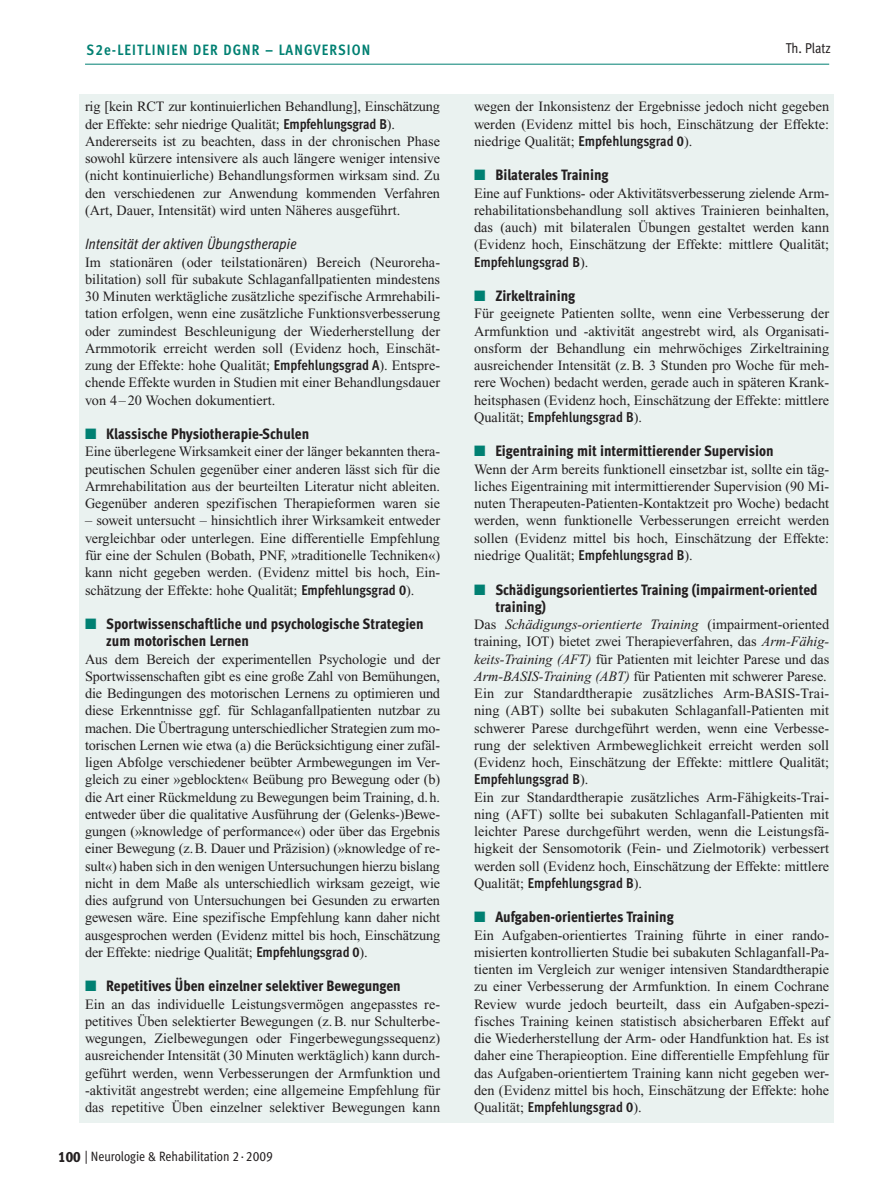
<style>
.page{position:relative;width:893px;height:1191px;background:#fff}
.page>*{position:absolute;margin:0;border:0;box-sizing:border-box;transform-origin:0 0}
.t1{font:15px/17.2px "Meta Cond Extra Bold LF";color:#231f20}
.t2{font:italic 15px "Meta Cond Book Lf";letter-spacing:-.005em;color:#231f20}
.t3{font:700 15px "Meta Cond";letter-spacing:.075em;color:#008072}
.t4{font:14.25px/17.2px "Times New Roman";color:#231f20;text-align:justify}
.t5{font:14.25px "Meta Cond Bold LF";color:#231f20}
.t6{font:14.25px "Meta Cond Book LF";letter-spacing:-.005em;color:#231f20}
.t7{font:13.5px "Meta Cond Book LF";color:#231f20}
.s1{font-family:"Meta Cond Bold LF";font-weight:400}
.s2{font-family:"Meta Cond Bold LF"}
.s3{color:#008072}
.s4{font-style:inherit}
.s5{font-family:"Meta Cond Extra Bold LF";font-size:15px}
.s6{font-family:"Times New Roman"}
.s7{font-style:italic}
</style>
<div class="page">
<hr style="left:85px;top:64px;width:744px;height:1px;background:#008072">
<div style="left:79px;top:94px;width:754px;height:1029px;background:#eaf2f0"></div>
<p class="t3" style="left:87px;top:41px;width:285px">S<span class="s1">2e</span>-LEITLINIEN DER DGNR – LANGVERSION</p>
<p class="t6" style="left:786px;top:40px;width:47px">Th. Platz</p>
<p class="t4" style="left:85px;top:98px;width:357px;text-align:left">rig [kein RCT zur kontinuierlichen Behandlung], Einschätzung der Effekte: sehr niedrige Qualität; <span class="s2">Empfehlungsgrad B</span>).<br>Andererseits ist zu beachten, dass in der chronischen Phase sowohl kürzere intensivere als auch längere weniger intensive (nicht kontinuierliche) Behandlungsformen wirksam sind. Zu den verschiedenen zur Anwendung kommenden Verfahren (Art, Dauer, Intensität) wird unten Näheres ausgeführt.</p>
<p class="t2" style="left:85px;top:236px;width:213px">Intensität der aktiven Übungstherapie</p>
<p class="t4" style="left:85px;top:253px;width:357px">Im stationären (oder teilstationären) Bereich (Neuro-reha&shy;bilitation) soll für subakute Schlaganfallpatienten mindestens 30 Minuten werktägliche zusätzliche spezifische Armrehabili&shy;tation erfolgen, wenn eine zusätzliche Funktionsverbesserung oder zumindest Beschleunigung der Wiederherstellung der Armmotorik erreicht werden soll (Evidenz hoch, Einschät&shy;zung der Effekte: hohe Qualität; <span class="s2">Empfehlungsgrad A</span>). Entspre&shy;chende Effekte wurden in Studien mit einer Behandlungsdauer von 4 – 20 Wochen dokumentiert.</p>
<p class="t1" style="left:85px;top:425px;width:226px"><span class="s3">■</span> Klassische Physiotherapie-Schulen</p>
<p class="t4" style="left:85px;top:443px;width:357px">Eine überlegene Wirksamkeit einer der länger bekannten thera&shy;peutischen Schulen gegenüber einer anderen lässt sich für die Armrehabilitation aus der beurteilten Literatur nicht ableiten.<br>Gegenüber anderen spezifischen Therapieformen waren sie</p>
<p class="t4" style="left:85px;top:512px;width:357px">– soweit untersucht – hinsichtlich ihrer Wirksamkeit entweder vergleichbar oder unterlegen. Eine differentielle Empfehlung für eine der Schulen (Bobath, PNF, »traditionelle Techniken«) kann nicht gegeben werden. (Evidenz mittel bis hoch, Ein&shy;schätzung der Effekte: hohe Qualität; <span class="s2">Empfehlungsgrad 0</span>).</p>
<p class="t1" style="left:106px;top:615px;width:319px;text-indent:-21px"><span class="s3">■</span> Sportwissenschaftliche und psychologische Strategien zum motorischen Lernen</p>
<p class="t4" style="left:85px;top:650px;width:357px"><span class="s4">Aus</span> dem Bereich der experimentellen Psychologie und der Sportwissenschaften gibt es eine große Zahl von Bemühungen, die Bedingungen des motorischen Lernens zu optimieren und diese Erkenntnisse ggf. für Schlaganfallpatienten nutzbar zu machen. Die Übertragung unterschiedlicher Strategien zum mo&shy;torischen Lernen wie etwa (a) die Berücksichtigung einer zufäl&shy;ligen Abfolge verschiedener beübter Armbewegungen im Ver&shy;gleich zu einer »geblockten« Beübung pro Bewegung oder (b) die Art einer Rückmeldung zu Bewegungen beim Training, d.h. entweder über die qualitative Ausführung der (Gelenks-)Bewe&shy;gungen (»knowledge of performance«) oder über das Ergebnis einer Bewegung (z.B. Dauer und Präzision) (»knowledge of re&shy;sult«) haben sich in den wenigen Untersuchungen hierzu bislang nicht in dem Maße als unterschiedlich wirksam gezeigt, wie dies aufgrund von Untersuchungen bei Gesunden zu erwarten gewesen wäre. Eine spezifische Empfehlung kann daher nicht ausgesprochen werden (Evidenz mittel bis hoch, Einschätzung der Effekte: niedrige Qualität; <span class="s2">Empfehlungsgrad 0</span>).</p>
<p class="t1" style="left:85px;top:977px;width:317px"><span class="s3">■</span> Repetitives Üben einzelner selektiver Bewegungen</p>
<p class="t4" style="left:85px;top:995px;width:357px">Ein an das individuelle Leistungsvermögen angepasstes re&shy;petitives Üben selektierter Bewegungen (z.B. nur Schulterbe&shy;wegungen, Zielbewegungen oder Fingerbewegungssequenz) ausreichender Intensität (30 Minuten werktäglich) kann durch&shy;geführt werden, wenn Verbesserungen der Armfunktion und -aktivität angestrebt werden; eine allgemeine Empfehlung für das repetitive Üben einzelner selektiver Bewegungen kann</p>
<p class="t7" style="left:58px;top:1148px;width:216px"><span class="s5">100</span> | Neurologie &amp; Rehabilitation 2 · 2009</p>
<p class="t4" style="left:474px;top:98px;width:357px">wegen der Inkonsistenz der Ergebnisse jedoch nicht gegeben werden (Evidenz mittel bis hoch, Einschätzung der Effekte: niedrige Qualität; <span class="s2">Empfehlungsgrad 0</span>).</p>
<p class="t1" style="left:474px;top:166px;width:136px"><span class="s3">■</span> Bilaterales Training</p>
<p class="t4" style="left:474px;top:184px;width:357px">Eine auf Funktions- oder Aktivitätsverbesserung zielende Arm&shy;rehabilitationsbehandlung soll aktives Trainieren beinhalten, das (auch) mit bilateralen Übungen gestaltet werden kann (Evidenz hoch, Einschätzung der Effekte: mittlere Qualität;</p>
<p class="t5" style="left:474px;top:253px;width:116px">Empfehlungsgrad B<span class="s6">).</span></p>
<p class="t1" style="left:474px;top:287px;width:103px"><span class="s3">■</span> Zirkeltraining</p>
<p class="t4" style="left:474px;top:305px;width:357px">Für geeignete Patienten sollte, wenn eine Verbesserung der Armfunktion und -aktivität angestrebt wird, als Organisati&shy;onsform der Behandlung ein mehrwöchiges Zirkeltraining ausreichender Intensität (z.B. 3 Stunden pro Woche für meh&shy;rere Wochen) bedacht werden, gerade auch in späteren Krank&shy;heitsphasen (Evidenz hoch, Einschätzung der Effekte: mittlere</p>
<p class="t5" style="left:474px;top:408px;width:170px"><span class="s6">Qualität;</span> Empfehlungsgrad B<span class="s6">).</span></p>
<p class="t1" style="left:474px;top:442px;width:301px"><span class="s3">■</span> Eigentraining mit intermittierender Supervision</p>
<p class="t4" style="left:474px;top:460px;width:357px">Wenn der Arm bereits funktionell einsetzbar ist, sollte ein täg&shy;liches Eigentraining mit intermittierender Supervision (90 Mi&shy;nuten Therapeuten-Patienten-Kontaktzeit pro Woche) bedacht werden, wenn funktionelle Verbesserungen erreicht werden sollen (Evidenz mittel bis hoch, Einschätzung der Effekte: niedrige Qualität; <span class="s2">Empfehlungsgrad B</span>).</p>
<p class="t1" style="left:495px;top:580px;width:324px;text-indent:-21px"><span class="s3">■</span> Schädigungsorientiertes Training (impairment-oriented training)</p>
<p class="t4" style="left:474px;top:615px;width:357px;text-align:left">Das <span class="s7">Schädigungs-orientierte Training</span> (impairment-oriented training, IOT) bietet zwei Therapieverfahren, das <span class="s7">Arm-Fähig&shy;keits-Training (AFT)</span> für Patienten mit leichter Parese und das <span class="s7">Arm-BASIS-Training (ABT)</span> für Patienten mit schwerer Parese.<br>Ein zur Standardtherapie zusätzliches Arm-BASIS-Trai&shy;ning (ABT) sollte bei subakuten Schlaganfall-Patienten mit schwerer Parese durchgeführt werden, wenn eine Verbesse&shy;rung der selektiven Armbeweglichkeit erreicht werden soll (Evidenz hoch, Einschätzung der Effekte: mittlere Qualität;</p>
<p class="t5" style="left:474px;top:771px;width:116px">Empfehlungsgrad B<span class="s6">).</span></p>
<p class="t4" style="left:474px;top:788px;width:357px">Ein zur Standardtherapie zusätzliches Arm-Fähigkeits-Trai&shy;ning (AFT) sollte bei subakuten Schlaganfall-Patienten mit leichter Parese durchgeführt werden, wenn die Leistungsfä&shy;higkeit der Sensomotorik (Fein- und Zielmotorik) verbessert werden soll (Evidenz hoch, Einschätzung der Effekte: mittlere</p>
<p class="t5" style="left:474px;top:874px;width:170px"><span class="s6">Qualität;</span> Empfehlungsgrad B<span class="s6">).</span></p>
<p class="t1" style="left:474px;top:908px;width:201px"><span class="s3">■</span> Aufgaben-orientiertes Training</p>
<p class="t4" style="left:474px;top:926px;width:357px">Ein Aufgaben-orientiertes Training führte in einer rando&shy;misierten kontrollierten Studie bei subakuten Schlaganfall-Pa&shy;tienten im Vergleich zur weniger intensiven Standardtherapie zu einer Verbesserung der Armfunktion. In einem Cochrane Review wurde jedoch beurteilt, dass ein Aufgaben-spezi&shy;fisches Training keinen statistisch absicherbaren Effekt auf die Wiederherstellung der Arm- oder Handfunktion hat. Es ist daher eine Therapieoption. Eine differentielle Empfehlung für das Aufgaben-orientiertem Training kann nicht gegeben wer&shy;den (Evidenz mittel bis hoch, Einschätzung der Effekte: hohe</p>
<p class="t5" style="left:474px;top:1098px;width:169px"><span class="s6">Qualität;</span> Empfehlungsgrad 0<span class="s6">).</span></p>
</div>
